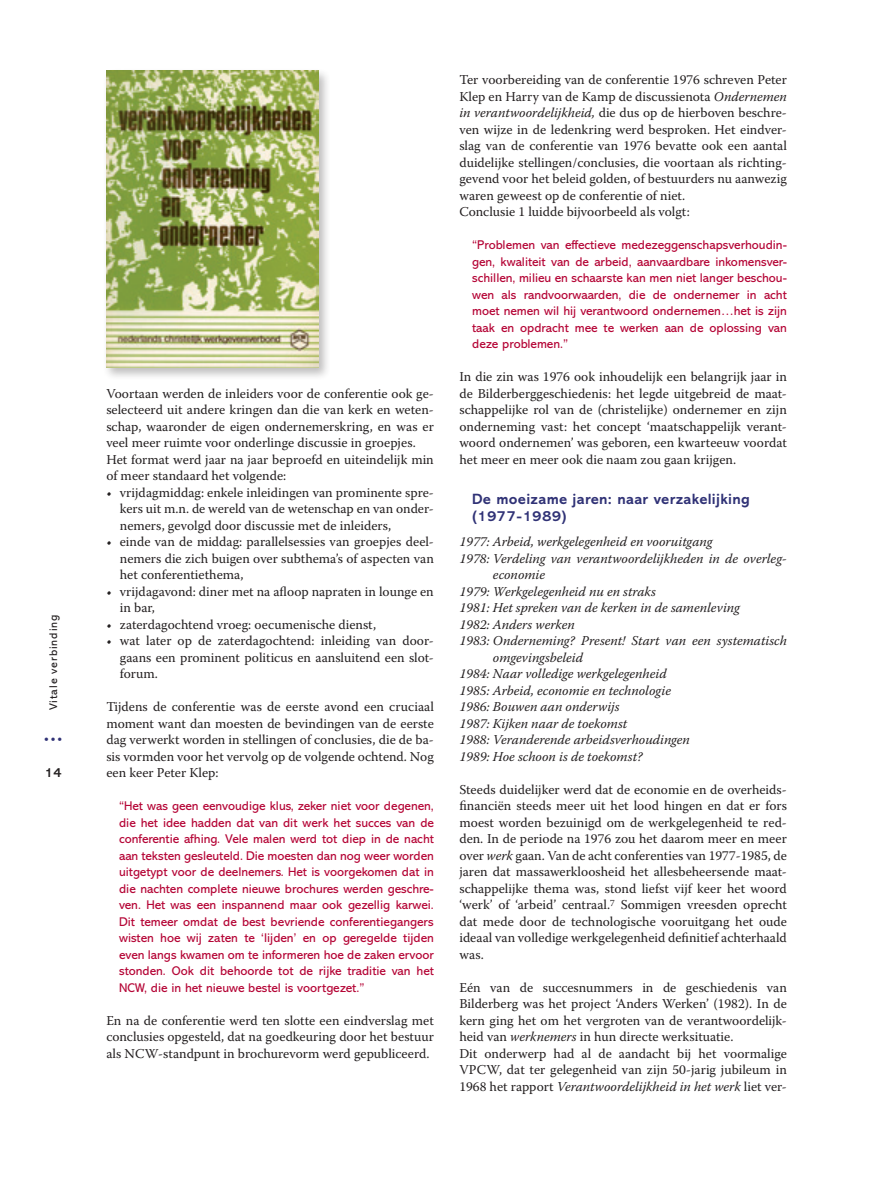
<style>
.page{position:relative;width:872px;height:1191px;background:#fff}
.page>*{position:absolute;margin:0;border:0;box-sizing:border-box;transform-origin:0 0}
.t1{font:700 15px/16.5px "Abadi MT Std";letter-spacing:.02em;color:#303276}
.t2{font:13.5px/16.5px "Warnock Pro";color:#231f20;text-align:justify}
.t3{font:italic 13.5px "Warnock Pro";color:#231f20}
.t4{font:700 13.5px "Abadi MT Std";color:#303276}
.t5{font:700 13.5px "Abadi MT Std";color:#231f20}
.t6{font:12.75px/16.5px "Abadi MT Std";color:#b50536;text-align:justify}
.t7{font:11.25px "Abadi MT Std";letter-spacing:.08em;color:#231f20}
.s1{font-style:italic}
</style>
<div class="page">
<div style="left:102px;top:67px;width:228px;height:313px;background:#231f20;opacity:.3"></div>
<img style="left:106px;top:71px;width:212px;height:296px">
<p class="t7" style="left:47px;top:710px;width:97px;rotate:-90deg">Vitale verbinding</p>
<p class="t4" style="left:44px;top:732px;width:20px">•••</p>
<p class="t5" style="left:45px;top:765px;width:19px">14</p>
<p class="t2" style="left:106px;top:385px;width:329px;text-align:left">Voortaan werden de inleiders voor de conferentie ook ge&shy;selecteerd uit andere kringen dan die van kerk en weten&shy;schap, waaronder de eigen ondernemerskring, en was er veel meer ruimte voor onderlinge discussie in groepjes.<br>Het format werd jaar na jaar beproefd en uiteindelijk min of meer standaard het volgende:</p>
<p class="t2" style="left:120px;top:484px;width:315px;text-indent:-14px">• vrijdagmiddag: enkele inleidingen van prominente spre&shy;kers uit m.n. de wereld van de wetenschap en van onder&shy;nemers, gevolgd door discussie met de inleiders,</p>
<p class="t2" style="left:120px;top:533px;width:315px;text-indent:-14px">• einde van de middag: parallelsessies van groepjes deel&shy;nemers die zich buigen over subthema’s of aspecten van het conferentiethema,</p>
<p class="t2" style="left:120px;top:583px;width:315px;text-indent:-14px">• vrijdagavond: diner met na afloop napraten in lounge en in bar,</p>
<p class="t2" style="left:106px;top:616px;width:271px">• zaterdagochtend vroeg: oecumenische dienst,</p>
<p class="t2" style="left:120px;top:632px;width:315px;text-indent:-14px">• wat later op de zaterdagochtend: inleiding van door&shy;gaans een prominent politicus en aansluitend een slot&shy;forum.</p>
<p class="t2" style="left:106px;top:698px;width:329px">Tijdens de conferentie was de eerste avond een cruciaal moment want dan moesten de bevindingen van de eerste dag verwerkt worden in stellingen of conclusies, die de ba&shy;sis vormden voor het vervolg op de volgende ochtend. Nog een keer Peter Klep:</p>
<p class="t6" style="left:119px;top:798px;width:316px">“Het was geen eenvoudige klus, zeker niet voor degenen, die het idee hadden dat van dit werk het succes van de conferentie afhing. Vele malen werd tot diep in de nacht aan teksten gesleuteld. Die moesten dan nog weer worden uitgetypt voor de deelnemers. Het is voorgekomen dat in die nachten complete nieuwe brochures werden geschre&shy;ven. Het was een inspannend maar ook gezellig karwei.<br>Dit temeer omdat de best bevriende conferentiegangers wisten hoe wij zaten te ‘lijden’ en op geregelde tijden even langs kwamen om te informeren hoe de zaken ervoor stonden. Ook dit behoorde tot de rijke traditie van het NCW, die in het nieuwe bestel is voortgezet.”</p>
<p class="t2" style="left:106px;top:1012px;width:329px">En na de conferentie werd ten slotte een eindverslag met conclusies opgesteld, dat na goedkeuring door het bestuur als NCW-standpunt in brochurevorm werd gepubliceerd.</p>
<p class="t2" style="left:459px;top:71px;width:329px;text-align:left">Ter voorbereiding van de conferentie 1976 schreven Peter Klep en Harry van de Kamp de discussienota <span class="s1">Ondernemen in verantwoordelijkheid,</span> die dus op de hierboven beschre&shy;ven wijze in de ledenkring werd besproken. Het eindver&shy;slag van de conferentie van 1976 bevatte ook een aantal duidelijke stellingen/conclusies, die voortaan als richting&shy;gevend voor het beleid golden, of bestuurders nu aanwezig waren geweest op de conferentie of niet.<br>Conclusie 1 luidde bijvoorbeeld als volgt:</p>
<p class="t6" style="left:472px;top:237px;width:316px">“Problemen van effectieve medezeggenschapsverhoudin&shy;gen, kwaliteit van de arbeid, aanvaardbare inkomensver&shy;schillen, milieu en schaarste kan men niet langer beschou&shy;wen als randvoorwaarden, die de ondernemer in acht moet nemen wil hij verantwoord ondernemen…het is zijn taak en opdracht mee te werken aan de oplossing van deze problemen.”</p>
<p class="t2" style="left:459px;top:368px;width:329px">In die zin was 1976 ook inhoudelijk een belangrijk jaar in de Bilderberggeschiedenis: het legde uitgebreid de maat&shy;schappelijke rol van de (christelijke) ondernemer en zijn onderneming vast: het concept ‘maatschappelijk verant&shy;woord ondernemen’ was geboren, een kwarteeuw voordat het meer en meer ook die naam zou gaan krijgen.</p>
<p class="t1" style="left:472px;top:491px;width:279px">De moeizame jaren: naar verzakelijking (1977-1989)</p>
<p class="t3" style="left:459px;top:533px;width:254px">1977: Arbeid, werkgelegenheid en vooruitgang</p>
<p class="t3" style="left:459px;top:550px;width:329px">1978: Verdeling van verantwoordelijkheden in de overleg-</p>
<p class="t3" style="left:493px;top:566px;width:54px">economie</p>
<p class="t3" style="left:459px;top:583px;width:198px">1979: Werkgelegenheid nu en straks</p>
<p class="t3" style="left:459px;top:599px;width:282px">1981: Het spreken van de kerken in de samenleving</p>
<p class="t3" style="left:459px;top:616px;width:117px">1982: Anders werken</p>
<p class="t3" style="left:459px;top:632px;width:329px">1983: Onderneming? Present! Start van een systematisch</p>
<p class="t3" style="left:493px;top:649px;width:92px">omgevingsbeleid</p>
<p class="t3" style="left:459px;top:665px;width:209px">1984: Naar volledige werkgelegenheid</p>
<p class="t3" style="left:459px;top:682px;width:213px">1985: Arbeid, economie en technologie</p>
<p class="t3" style="left:459px;top:698px;width:162px">1986: Bouwen aan onderwijs</p>
<p class="t3" style="left:459px;top:715px;width:169px">1987: Kijken naar de toekomst</p>
<p class="t3" style="left:459px;top:731px;width:232px">1988: Veranderende arbeidsverhoudingen</p>
<p class="t3" style="left:459px;top:748px;width:185px">1989: Hoe schoon is de toekomst?</p>
<p class="t2" style="left:459px;top:781px;width:329px">Steeds duidelijker werd dat de economie en de overheids&shy;financiën steeds meer uit het lood hingen en dat er fors moest worden bezuinigd om de werkgelegenheid te red&shy;den. In de periode na 1976 zou het daarom meer en meer over <span class="s1">werk</span> gaan. Van de acht conferenties van 1977-1985, de jaren dat massawerkloosheid het allesbeheersende maat&shy;schappelijke thema was, stond liefst vijf keer het woord ‘werk’ of ‘arbeid’ centraal.<sup>7</sup> Sommigen vreesden oprecht dat mede door de technologische vooruitgang het oude ideaal van volledige werkgelegenheid definitief achterhaald was.</p>
<p class="t2" style="left:459px;top:979px;width:329px;text-align:left">Eén van de succesnummers in de geschiedenis van Bilderberg was het project ‘Anders Werken’ (1982). In de kern ging het om het vergroten van de verantwoordelijk&shy;heid van <span class="s1">werknemers</span> in hun directe werksituatie.<br>Dit onderwerp had al de aandacht bij het voormalige VPCW, dat ter gelegenheid van zijn 50-jarig jubileum in 1968 het rapport <span class="s1">Verantwoordelijkheid in het werk</span> liet ver-</p>
</div>
